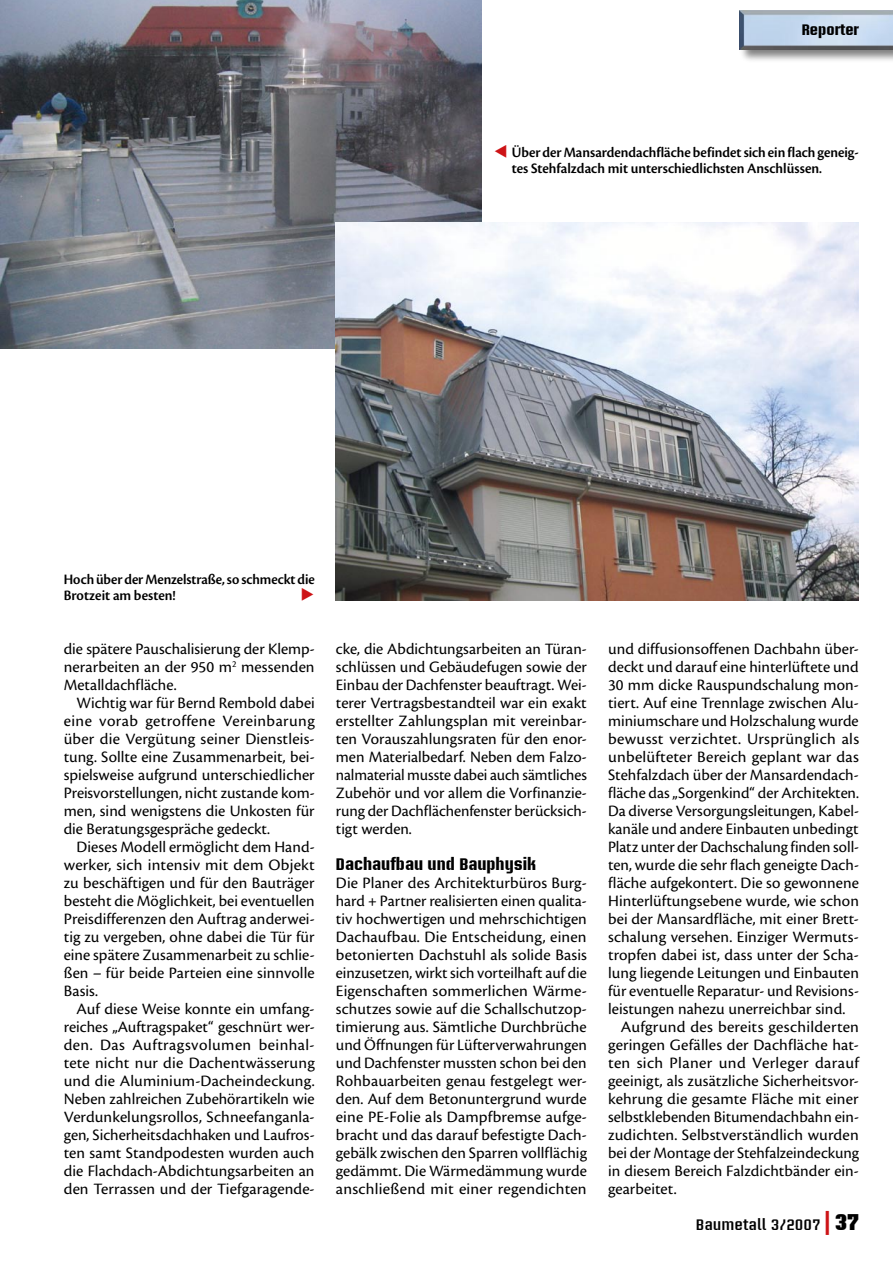
<style>
.page{position:relative;width:893px;height:1263px;background:#fff}
.page>*{position:absolute;margin:0;border:0;box-sizing:border-box;transform-origin:0 0}
.t1{font:16.5px/18px "Cronos Pro";letter-spacing:.005em;color:#000;text-align:justify}
.t2{font:700 16.5px "Briem Akademi Std";color:#000}
.t3{font:15px/16.5px "Cronos Pro Semibold Disp";color:#000}
.t4{font:600 15px "Briem Akademi Std";color:#000}
.t5{font:700 15px "Briem Akademi Std";color:#000}
.s1{color:#cd1316}
.s2{font-size:24px;color:#cd1316}
.s3{font-weight:900;font-size:22.5px}
</style>
<div class="page">
<div style="left:738px;top:9px;width:155px;height:54px;background:#000;opacity:.5"></div>
<img style="left:740px;top:11px;width:153px;height:38px">
<img style="left:0;top:0;width:481px;height:348px">
<img style="left:336px;top:222px;width:523px;height:378px">
<p class="t5" style="left:802px;top:22px;width:59px">Reporter</p>
<p class="t3" style="left:512px;top:144px;width:349px;text-indent:-18px"><span class="s1">◀</span> Über der Mansardendachfläche befindet sich ein flach geneig&shy;tes Stehfalzdach mit unterschiedlichsten Anschlüssen.</p>
<p class="t3" style="left:64px;top:571px;width:252px">Hoch über der Menzelstraße, so schmeckt die<br>Brotzeit am besten!</p>
<p class="t1" style="left:64px;top:640px;width:252px">die spätere Pauschalisierung der Klemp&shy;nerarbeiten an der 950 m<sup>2</sup> messenden Metalldachfläche.</p>
<p class="t1" style="left:64px;top:694px;width:253px;text-indent:13px">Wichtig war für Bernd Rembold dabei eine vorab getroffene Vereinbarung über die Vergütung seiner Dienstleis&shy;tung. Sollte eine Zusammenarbeit, bei&shy;spielsweise aufgrund unterschiedlicher Preisvorstellungen, nicht zustande kom&shy;men, sind wenigstens die Unkosten für die Beratungsgespräche gedeckt.</p>
<p class="t1" style="left:64px;top:838px;width:253px;text-indent:13px">Dieses Modell ermöglicht dem Hand&shy;werker, sich intensiv mit dem Objekt zu beschäftigen und für den Bauträger besteht die Möglichkeit, bei eventuellen Preisdifferenzen den Auftrag anderwei&shy;tig zu vergeben, ohne dabei die Tür für eine spätere Zusammenarbeit zu schlie&shy;ßen – für beide Parteien eine sinnvolle Basis.</p>
<p class="t1" style="left:64px;top:1000px;width:253px;text-indent:13px">Auf diese Weise konnte ein umfang&shy;reiches „Auftragspaket“ geschnürt wer&shy;den. Das Auftragsvolumen beinhal&shy;tete nicht nur die Dachentwässerung und die Aluminium-Dacheindeckung.<br>Neben zahlreichen Zubehörartikeln wie Verdunkelungsrollos, Schneefanganla&shy;gen, Sicherheitsdachhaken und Laufros&shy;ten samt Standpodesten wurden auch die Flachdach-Abdichtungsarbeiten an den Terrassen und der Tiefgaragende-</p>
<p class="t1" style="left:336px;top:640px;width:253px">cke, die Abdichtungsarbeiten an Türan&shy;schlüssen und Gebäudefugen sowie der Einbau der Dachfenster beauftragt. Wei&shy;terer Vertragsbestandteil war ein exakt erstellter Zahlungsplan mit vereinbar&shy;ten Vorauszahlungsraten für den enor&shy;men Materialbedarf. Neben dem Falzo&shy;nalmaterial musste dabei auch sämtliches Zubehör und vor allem die Vorfinanzie&shy;rung der Dachflächenfenster berücksich&shy;tigt werden.</p>
<p class="t2" style="left:336px;top:855px;width:202px">Dachaufbau und Bauphysik</p>
<p class="t1" style="left:336px;top:874px;width:253px">Die Planer des Architekturbüros Burg&shy;hard + Partner realisierten einen qualita&shy;tiv hochwertigen und mehrschichtigen Dachaufbau. Die Entscheidung, einen betonierten Dachstuhl als solide Basis einzusetzen, wirkt sich vorteilhaft auf die Eigenschaften sommerlichen Wärme&shy;schutzes sowie auf die Schallschutzop&shy;timierung aus. Sämtliche Durchbrüche und Öffnungen für Lüfterverwahrungen und Dachfenster mussten schon bei den Rohbauarbeiten genau festgelegt wer&shy;den. Auf dem Betonuntergrund wurde eine PE-Folie als Dampfbremse aufge&shy;bracht und das darauf befestigte Dach&shy;gebälk zwischen den Sparren vollflächig gedämmt. Die Wärmedämmung wurde anschließend mit einer regendichten</p>
<p class="t1" style="left:608px;top:640px;width:252px">und diffusionsoffenen Dachbahn über-</p>
<p class="t1" style="left:608px;top:658px;width:252px">deckt und darauf eine hinterlüftete und</p>
<p class="t1" style="left:608px;top:676px;width:252px">30 mm dicke Rauspundschalung mon-</p>
<p class="t1" style="left:608px;top:694px;width:252px">tiert. Auf eine Trennlage zwischen Alu-</p>
<p class="t1" style="left:608px;top:712px;width:252px">miniumschare und Holzschalung wurde</p>
<p class="t1" style="left:608px;top:730px;width:253px">bewusst verzichtet. Ursprünglich als</p>
<p class="t1" style="left:608px;top:748px;width:252px">unbelüfteter Bereich geplant war das</p>
<p class="t1" style="left:608px;top:766px;width:252px">Stehfalzdach über der Mansardendach-</p>
<p class="t1" style="left:608px;top:784px;width:252px">fläche das „Sorgenkind“ der Architekten.</p>
<p class="t1" style="left:608px;top:802px;width:252px">Da diverse Versorgungsleitungen, Kabel-</p>
<p class="t1" style="left:608px;top:820px;width:252px">kanäle und andere Einbauten unbedingt</p>
<p class="t1" style="left:608px;top:838px;width:252px">Platz unter der Dachschalung finden soll-</p>
<p class="t1" style="left:608px;top:856px;width:252px">ten, wurde die sehr flach geneigte Dach-</p>
<p class="t1" style="left:608px;top:874px;width:252px">fläche aufgekontert. Die so gewonnene</p>
<p class="t1" style="left:608px;top:892px;width:252px">Hinterlüftungsebene wurde, wie schon</p>
<p class="t1" style="left:608px;top:910px;width:252px">bei der Mansardfläche, mit einer Brett-</p>
<p class="t1" style="left:608px;top:928px;width:252px">schalung versehen. Einziger Wermuts-</p>
<p class="t1" style="left:608px;top:946px;width:252px">tropfen dabei ist, dass unter der Scha-</p>
<p class="t1" style="left:608px;top:964px;width:252px">lung liegende Leitungen und Einbauten</p>
<p class="t1" style="left:608px;top:982px;width:252px">für eventuelle Reparatur- und Revisions-</p>
<p class="t1" style="left:608px;top:1000px;width:239px">leistungen nahezu unerreichbar sind.</p>
<p class="t1" style="left:621px;top:1018px;width:240px">Aufgrund des bereits geschilderten</p>
<p class="t1" style="left:608px;top:1036px;width:252px">geringen Gefälles der Dachfläche hat-</p>
<p class="t1" style="left:608px;top:1054px;width:252px">ten sich Planer und Verleger darauf</p>
<p class="t1" style="left:608px;top:1072px;width:252px">geeinigt, als zusätzliche Sicherheitsvor-</p>
<p class="t1" style="left:608px;top:1090px;width:252px">kehrung die gesamte Fläche mit einer</p>
<p class="t1" style="left:608px;top:1108px;width:252px">selbstklebenden Bitumendachbahn ein-</p>
<p class="t1" style="left:608px;top:1126px;width:252px">zudichten. Selbstverständlich wurden</p>
<p class="t1" style="left:608px;top:1144px;width:253px">bei der Montage der Stehfalzeindeckung</p>
<p class="t1" style="left:608px;top:1162px;width:252px">in diesem Bereich Falzdichtbänder ein-</p>
<p class="t1" style="left:608px;top:1180px;width:70px">gearbeitet.</p>
<p class="t4" style="left:696px;top:1216px;width:165px">Baumetall 3/2007 <span class="s2">|</span> <span class="s3">37</span></p>
</div>
